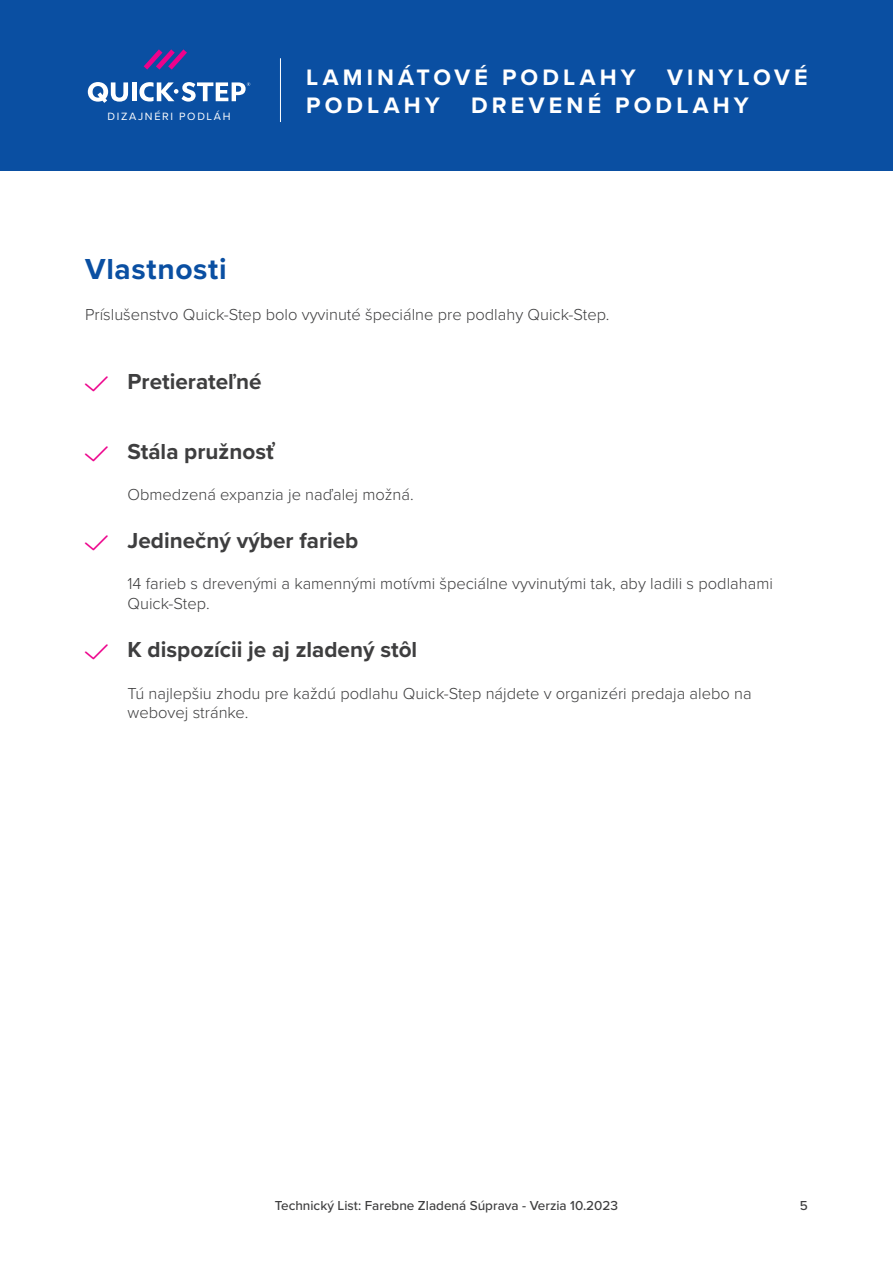
<style>
.page{position:relative;width:893px;height:1263px;background:#fff}
.page>*{position:absolute;margin:0;border:0;box-sizing:border-box;transform-origin:0 0}
.t1{font:700 30px "Proxima Nova";letter-spacing:.025em;color:#0a4fa2}
.Range{font:700 23.25px "Proxima Nova";letter-spacing:.175em;color:#fff}
.t2{font:700 22.5px "Proxima Nova";color:#3e3e3f}
.List-Description{font:300 16.5px/19.8px "Proxima Nova";color:#3e3e3f}
.BodyText{font:300 16.5px "Proxima Nova";color:#3e3e3f}
.t3{font:500 13.5px "Proxima Nova";color:#3e3e3f}
.FloorDesigners{font:10.95px "Proxima Nova";letter-spacing:.15em;color:#fff}
</style>
<div class="page">
<div style="left:0;top:0;width:893px;height:170px;background:#0a4fa2"></div>
<hr style="left:280px;top:58px;width:1px;height:64px;background:#fff">
<svg style="left:144px;top:49px;width:43px;height:21px"></svg>
<svg style="left:88px;top:82px;width:40px;height:21px"></svg>
<hr style="left:132px;top:82px;width:4px;height:19px;background:#fff">
<svg style="left:139px;top:82px;width:111px;height:20px"></svg>
<p class="FloorDesigners" style="left:108px;top:108px;width:124px">DIZAJNÉRI PODLÁH</p>
<p class="Range" style="left:306px;top:60px;width:331px">LAMINÁTOVÉ PODLAHY</p>
<p class="Range" style="left:667px;top:60px;width:142px">VINYLOVÉ</p>
<p class="Range" style="left:306px;top:88px;width:135px">PODLAHY</p>
<p class="Range" style="left:471px;top:88px;width:279px">DREVENÉ PODLAHY</p>
<p class="t1" style="left:85px;top:246px;width:143px">Vlastnosti</p>
<p class="BodyText" style="left:85px;top:302px;width:526px">Príslušenstvo Quick-Step bolo vyvinuté špeciálne pre podlahy Quick-Step.</p>
<p class="t2" style="left:128px;top:365px;width:136px">Pretierateľné</p>
<p class="t2" style="left:128px;top:435px;width:149px">Stála pružnosť</p>
<p class="List-Description" style="left:128px;top:484px;width:288px">Obmedzená expanzia je naďalej možná.</p>
<p class="t2" style="left:128px;top:524px;width:232px">Jedinečný výber farieb</p>
<p class="List-Description" style="left:128px;top:573px;width:647px">14 farieb s drevenými a kamennými motívmi špeciálne vyvinutými tak, aby ladili s podlahami<br>Quick-Step.</p>
<p class="t2" style="left:128px;top:633px;width:291px">K dispozícii je aj zladený stôl</p>
<p class="List-Description" style="left:128px;top:682px;width:626px">Tú najlepšiu zhodu pre každú podlahu Quick-Step nájdete v organizéri predaja alebo na webovej stránke.</p>
<p class="t3" style="left:275px;top:1195px;width:345px">Technický List: Farebne Zladená Súprava - Verzia 10.2023</p>
<p class="t3" style="left:800px;top:1195px;width:10px">5</p>
</div>
